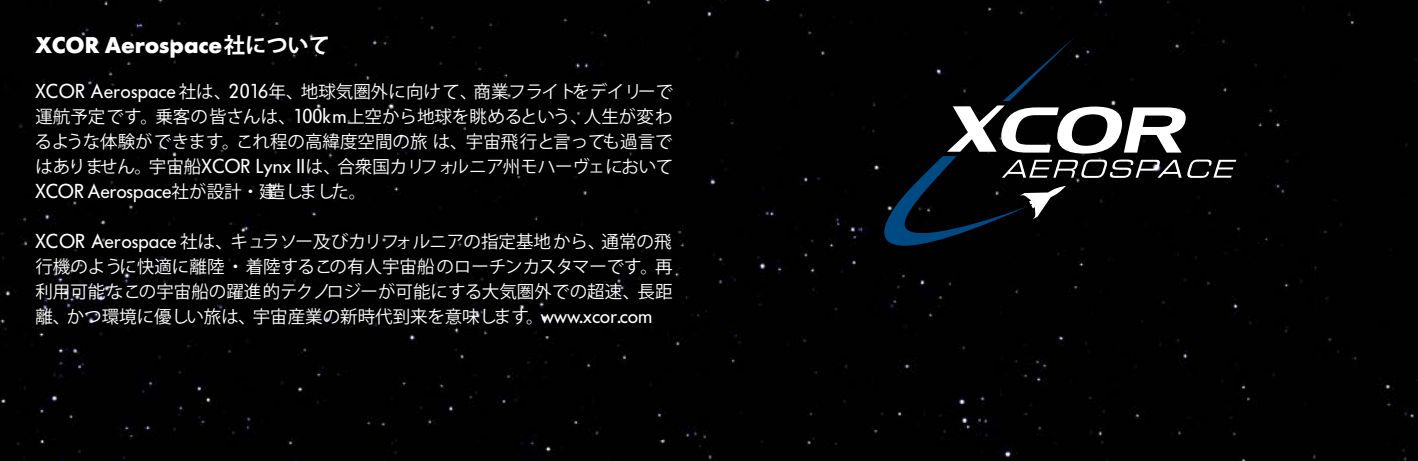
<style>
.page{position:relative;width:1418px;height:461px;background:#fff}
.page>*{position:absolute;margin:0;border:0;box-sizing:border-box;transform-origin:0 0}
.t1{font:700 22.5px "Futura BQ";color:#fff}
.t2{font:20px "Futura BQ";color:#fff}
.t3{font:17.5px/25px "Koz Go Pr 6 N";color:#fff;text-align:justify}
.s1{font-family:"Koz Go Pr 6 N";font-size:21.25px}
.s2{font-family:"Futura BQ";font-size:20px}
.s3{font-family:"Koz Go Pr 6 N";font-size:17.5px}
</style>
<div class="page">
<div style="left:0;top:0;width:1417px;height:461px;background:#010101"></div>
<svg style="left:1076px;top:159px;width:160px;height:19px"></svg>
<svg style="left:857px;top:36px;width:219px;height:246px;background:#03070a"></svg>
<svg style="left:947px;top:105px;width:238px;height:48px"></svg>
<svg style="left:1019px;top:186px;width:46px;height:33px"></svg>
<p class="t1" style="left:35px;top:31px;width:296px">XCOR Aerospace <span class="s1">社について</span></p>
<p class="t3" style="left:34px;top:80px;width:640px"><span class="s2">XCOR Aerospace</span>社は、<span class="s2">2016</span>年、地球気圏外に向けて、商業フライトをデイリーで運航予定です。乗客の皆さんは、<span class="s2">100km</span>上空から地球を眺めるという、人生が変わるような体験ができます。これ程の高緯度空間の旅は、宇宙飛行と言っても過言ではありません。宇宙船<span class="s2">XCOR Lynx II</span>は、合衆国カリフォルニア州モハーヴェにおいて</p>
<p class="t2" style="left:35px;top:179px;width:332px">XCOR Aerospace<span class="s3">社が設計・建造しました。</span></p>
<p class="t3" style="left:35px;top:230px;width:639px"><span class="s2">XCOR Aerospace</span> 社は、キュラソー及びカリフォルニアの指定基地から、通常の飛行機のように快適に離陸・着陸するこの有人宇宙船のローチンカスタマーです。再利用可能なこの宇宙船の躍進的テクノロジーが可能にする大気圏外での超速、長距離、かつ環境に優しい旅は、宇宙産業の新時代到来を意味します。<span class="s2">www.xcor.com</span></p>
</div>
